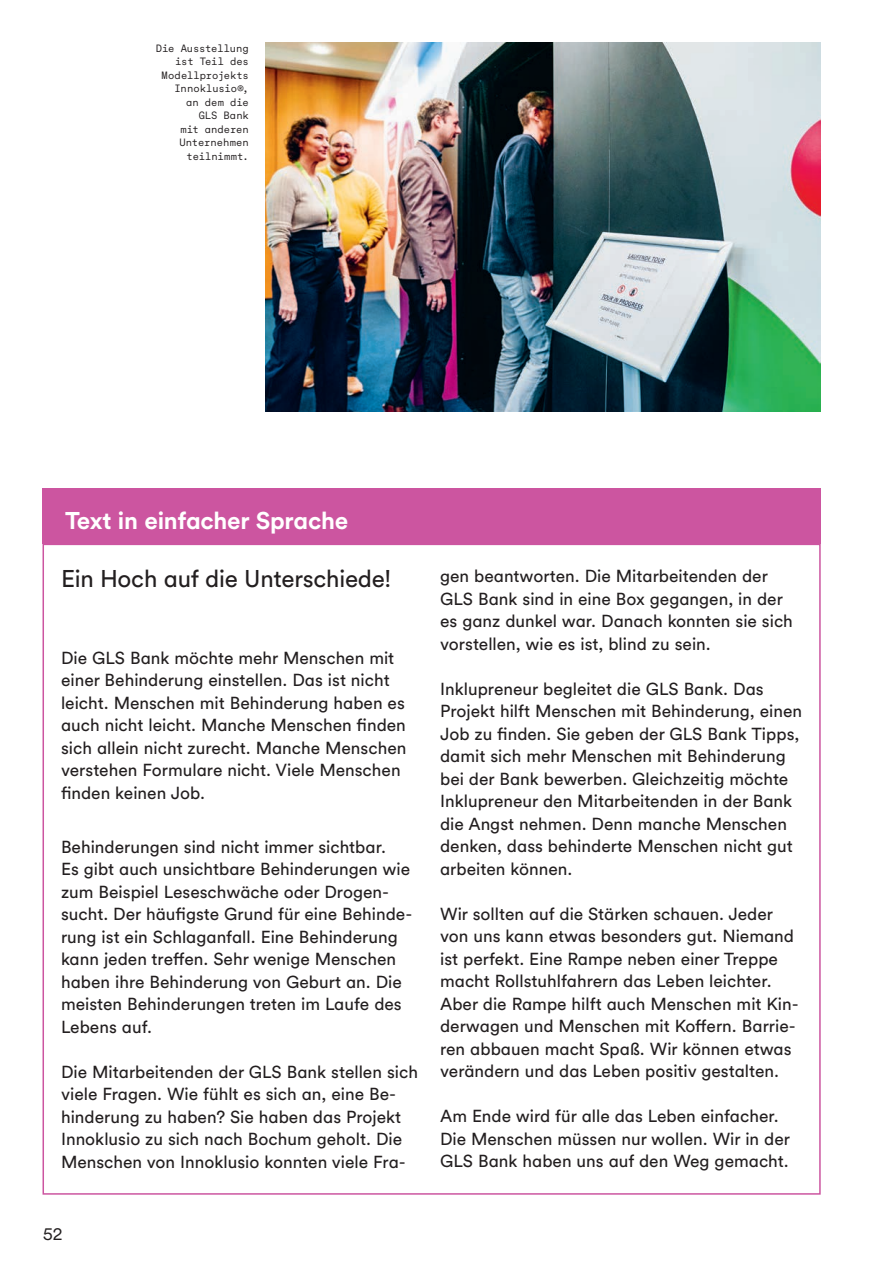
<style>
.page{position:relative;width:893px;height:1263px;background:#fff}
.page>*{position:absolute;margin:0;border:0;box-sizing:border-box;transform-origin:0 0}
.t1{font:24px "GLS Circular";letter-spacing:-.01em;color:#231f20}
.t2{font:700 24px "GLS Circular";letter-spacing:-.01em;color:#fff}
.t3{font:18px "GLS Circular Mono";color:#231f20}
.t4{font:17.25px/22.5px "GLS Circular";color:#231f20}
.t5{font:10.5px/13.5px "GLS Circular Mono";letter-spacing:-.005em;color:#231f20;text-align:right}
</style>
<div class="page">
<img style="left:266px;top:43px;width:555px;height:369px">
<div style="left:43px;top:488px;width:778px;height:56px;background:#cc55a0"></div>
<p class="t5" style="left:156px;top:41px;width:95px">Die Ausstellung ist Teil des<br>Modellprojekts<br>Innoklusio®,<br>an dem die<br>GLS Bank<br>mit anderen<br>Unternehmen teilnimmt.</p>
<h1 class="t2" style="left:65px;top:504px;width:285px">Text in einfacher Sprache</h1>
<h1 class="t1" style="left:61px;top:563px;width:331px">Ein Hoch auf die Unterschiede!</h1>
<p class="t4" style="left:61px;top:645px;width:347px">Die GLS Bank möchte mehr Menschen mit einer Behinderung einstellen. Das ist nicht leicht. Menschen mit Behinderung haben es auch nicht leicht. Manche Menschen finden sich allein nicht zurecht. Manche Menschen verstehen Formulare nicht. Viele Menschen finden keinen Job.</p>
<p class="t4" style="left:61px;top:834px;width:353px">Behinderungen sind nicht immer sichtbar.<br>Es gibt auch unsichtbare Behinderungen wie zum Beispiel Leseschwäche oder Drogen&shy;sucht. Der häufigste Grund für eine Behinde&shy;rung ist ein Schlaganfall. Eine Behinderung kann jeden treffen. Sehr wenige Menschen haben ihre Behinderung von Geburt an. Die meisten Behinderungen treten im Laufe des Lebens auf.</p>
<p class="t4" style="left:61px;top:1059px;width:358px">Die Mitarbeitenden der GLS Bank stellen sich viele Fragen. Wie fühlt es sich an, eine Be&shy;hinderung zu haben? Sie haben das Projekt Innoklusio zu sich nach Bochum geholt. Die Menschen von Innoklusio konnten viele Fra-</p>
<p class="t3" style="left:43px;top:1221px;width:22px">52</p>
<p class="t4" style="left:440px;top:564px;width:354px">gen beantworten. Die Mitarbeitenden der GLS Bank sind in eine Box gegangen, in der es ganz dunkel war. Danach konnten sie sich vorstellen, wie es ist, blind zu sein.</p>
<p class="t4" style="left:440px;top:677px;width:364px">Inklupreneur begleitet die GLS Bank. Das Projekt hilft Menschen mit Behinderung, einen Job zu finden. Sie geben der GLS Bank Tipps, damit sich mehr Menschen mit Behinderung bei der Bank bewerben. Gleichzeitig möchte Inklupreneur den Mitarbeitenden in der Bank die Angst nehmen. Denn manche Menschen denken, dass behinderte Menschen nicht gut arbeiten können.</p>
<p class="t4" style="left:440px;top:902px;width:360px">Wir sollten auf die Stärken schauen. Jeder von uns kann etwas besonders gut. Niemand ist perfekt. Eine Rampe neben einer Treppe macht Rollstuhlfahrern das Leben leichter.<br>Aber die Rampe hilft auch Menschen mit Kin&shy;derwagen und Menschen mit Koffern. Barrie&shy;ren abbauen macht Spaß. Wir können etwas verändern und das Leben positiv gestalten.</p>
<p class="t4" style="left:440px;top:1104px;width:351px">Am Ende wird für alle das Leben einfacher.<br>Die Menschen müssen nur wollen. Wir in der<br>GLS Bank haben uns auf den Weg gemacht.</p>
</div>
